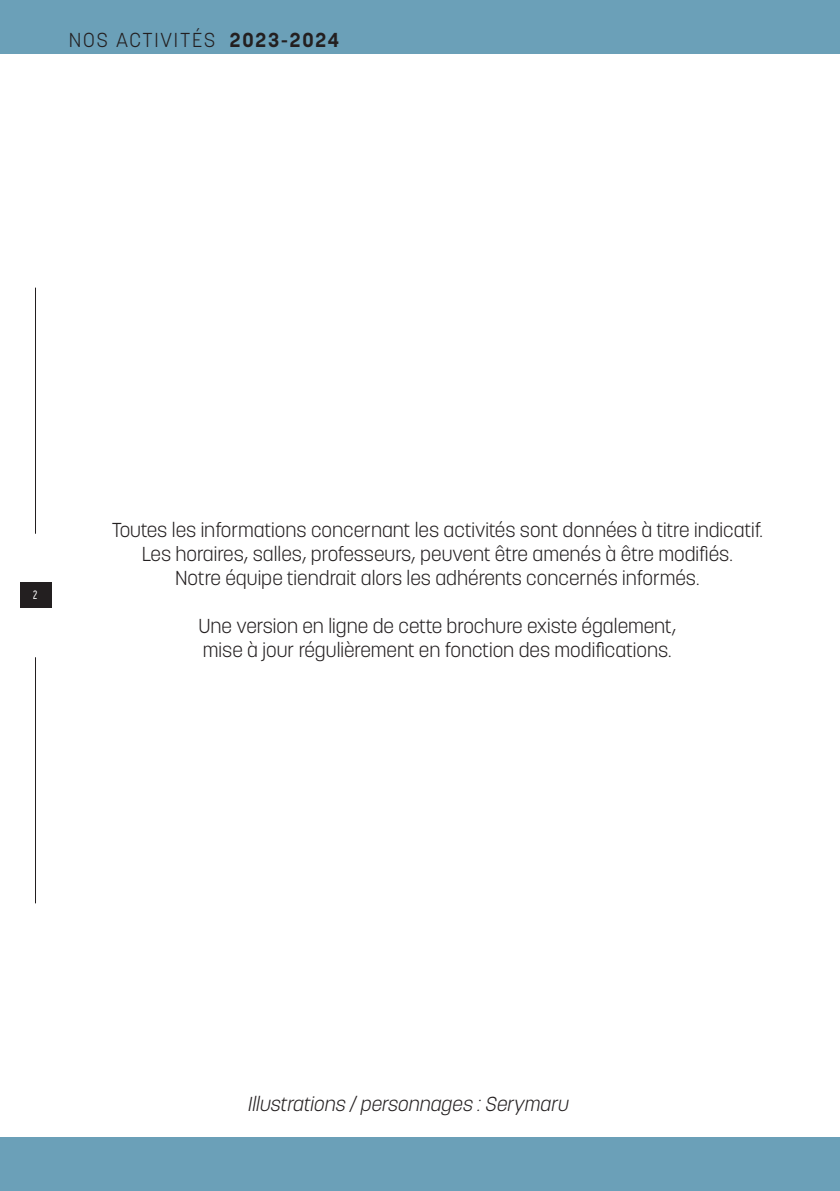
<style>
.page{position:relative;width:840px;height:1191px;background:#fff}
.page>*{position:absolute;margin:0;border:0;box-sizing:border-box;transform-origin:0 0}
.t1{font:300 20px "Korolev";color:#231f20}
.t2{font:italic 300 20px "Korolev";color:#231f20}
.t3{font:300 20px "Korolev";letter-spacing:.09em;color:#231f20}
.t4{font:500 12px "Korolev Compressed";color:#fff}
.s1{font-weight:700}
</style>
<div class="page">
<div style="left:0;top:0;width:839px;height:54px;background:#6ba0b8"></div>
<div style="left:20px;top:583px;width:31px;height:25px;background:#231f20"></div>
<hr style="left:35px;top:288px;width:1px;height:246px;background:#231f20">
<hr style="left:35px;top:657px;width:1px;height:246px;background:#231f20">
<div style="left:0;top:1137px;width:839px;height:54px;background:#6ba0b8"></div>
<p class="t3" style="left:69px;top:27px;width:272px">NOS ACTIVITÉS <span class="s1">2023-2024</span></p>
<p class="t4" style="left:33px;top:588px;width:6px">2</p>
<p class="t1" style="left:112px;top:517px;width:652px">Toutes les informations concernant les activités sont données à titre indicatif.</p>
<p class="t1" style="left:142px;top:541px;width:592px">Les horaires, salles, professeurs, peuvent être amenés à être modifiés.</p>
<p class="t1" style="left:175px;top:565px;width:525px">Notre équipe tiendrait alors les adhérents concernés informés.</p>
<p class="t1" style="left:198px;top:613px;width:479px">Une version en ligne de cette brochure existe également,</p>
<p class="t1" style="left:203px;top:637px;width:470px">mise à jour régulièrement en fonction des modifications.</p>
<p class="t2" style="left:247px;top:1091px;width:326px">Illustrations /personnages :Serymaru</p>
</div>
